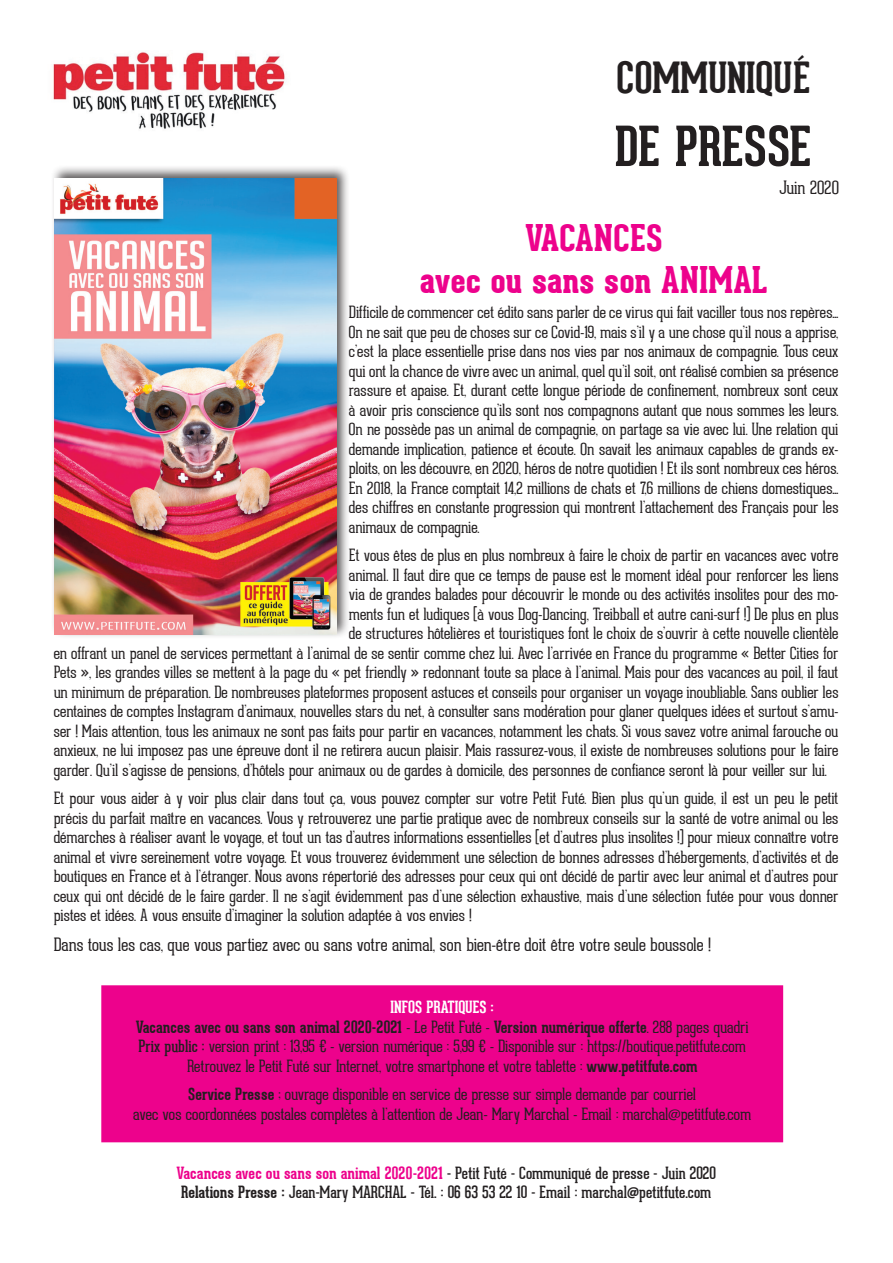
<style>
.page{position:relative;width:893px;height:1263px;background:#fff}
.page>*{position:absolute;margin:0;border:0;box-sizing:border-box;transform-origin:0 0}
.t1{font:700 54px "Geared Slab";color:#231f20}
.t2{font:700 42px "Geared Slab";color:#231f20}
.t3{font:800 36px/41.7px "Geared Slab";color:#ed028c;text-align:center}
.t4{font:100 18px "Geared Slab";color:#231f20}
.t5{font:100 16.5px/19.5px "Geared Slab";letter-spacing:-.005em;color:#231f20;text-align:justify}
.t6{font:16.5px/19.5px "Geared Slab";color:#231f20}
.s1{font-weight:700;color:#fff}
.s2{font-weight:700}
.s3{font-weight:400}
.s4{font-weight:700;color:#ed028c}
</style>
<div class="page">
<img style="left:53px;top:51px;width:233px;height:78px">
<div style="left:102px;top:986px;width:680px;height:155px;background:#ed028c"></div>
<div style="left:101px;top:985px;width:682px;height:157px;border:2px solid #ed028c"></div>
<div style="left:50px;top:165px;width:301px;height:474px;background:#231f20;opacity:.75"></div>
<img style="left:54px;top:179px;width:282px;height:456px">
<h2 class="t2" style="left:617px;top:52px;width:195px">COMMUNIQUÉ</h2>
<h1 class="t1" style="left:615px;top:112px;width:198px">DE PRESSE</h1>
<h3 class="t3" style="left:420px;top:218px;width:350px">VACANCES<br>avec ou sans son ANIMAL</h3>
<p class="t4" style="left:779px;top:177px;width:61px">Juin 2020</p>
<p class="t5" style="left:349px;top:303px;width:491px">Difficile de commencer cet édito sans parler de ce virus qui fait vaciller tous nos repères… On ne sait que peu de choses sur ce Covid-19, mais s’il y a une chose qu’il nous a apprise, c’est la place essentielle prise dans nos vies par nos animaux de compagnie. Tous ceux qui ont la chance de vivre avec un animal, quel qu’il soit, ont réalisé combien sa présence rassure et apaise. Et, durant cette longue période de confinement, nombreux sont ceux à avoir pris conscience qu’ils sont nos compagnons autant que nous sommes les leurs.<br>On ne possède pas un animal de compagnie, on partage sa vie avec lui. Une relation qui demande implication, patience et écoute. On savait les animaux capables de grands ex&shy;ploits, on les découvre, en 2020, héros de notre quotidien ! Et ils sont nombreux ces héros.<br>En 2018, la France comptait 14,2 millions de chats et 7,6 millions de chiens domestiques… des chiffres en constante progression qui montrent l’attachement des Français pour les animaux de compagnie.</p>
<p class="t5" style="left:349px;top:546px;width:491px">Et vous êtes de plus en plus nombreux à faire le choix de partir en vacances avec votre</p>
<p class="t5" style="left:349px;top:565px;width:491px">animal. Il faut dire que ce temps de pause est le moment idéal pour renforcer les liens</p>
<p class="t5" style="left:349px;top:585px;width:491px">via de grandes balades pour découvrir le monde ou des activités insolites pour des mo-</p>
<p class="t5" style="left:349px;top:604px;width:491px">ments fun et ludiques (à vous Dog-Dancing, Treibball et autre cani-surf !) De plus en plus</p>
<p class="t5" style="left:349px;top:624px;width:491px">de structures hôtelières et touristiques font le choix de s’ouvrir à cette nouvelle clientèle</p>
<p class="t5" style="left:54px;top:644px;width:786px">en offrant un panel de services permettant à l’animal de se sentir comme chez lui. Avec l’arrivée en France du programme « Better Cities for</p>
<p class="t5" style="left:54px;top:663px;width:786px">Pets », les grandes villes se mettent à la page du « pet friendly » redonnant toute sa place à l’animal. Mais pour des vacances au poil, il faut</p>
<p class="t5" style="left:54px;top:683px;width:786px">un minimum de préparation. De nombreuses plateformes proposent astuces et conseils pour organiser un voyage inoubliable. Sans oublier les</p>
<p class="t5" style="left:54px;top:702px;width:786px">centaines de comptes Instagram d’animaux, nouvelles stars du net, à consulter sans modération pour glaner quelques idées et surtout s’amu-</p>
<p class="t5" style="left:54px;top:722px;width:786px">ser ! Mais attention, tous les animaux ne sont pas faits pour partir en vacances, notamment les chats. Si vous savez votre animal farouche ou</p>
<p class="t5" style="left:54px;top:741px;width:786px">anxieux, ne lui imposez pas une épreuve dont il ne retirera aucun plaisir. Mais rassurez-vous, il existe de nombreuses solutions pour le faire</p>
<p class="t5" style="left:54px;top:761px;width:775px">garder. Qu’il s’agisse de pensions, d’hôtels pour animaux ou de gardes à domicile, des personnes de confiance seront là pour veiller sur lui.</p>
<p class="t5" style="left:54px;top:789px;width:786px">Et pour vous aider à y voir plus clair dans tout ça, vous pouvez compter sur votre Petit Futé. Bien plus qu’un guide, il est un peu le petit précis du parfait maître en vacances. Vous y retrouverez une partie pratique avec de nombreux conseils sur la santé de votre animal ou les démarches à réaliser avant le voyage, et tout un tas d’autres informations essentielles (et d’autres plus insolites !) pour mieux connaître votre animal et vivre sereinement votre voyage. Et vous trouverez évidemment une sélection de bonnes adresses d’hébergements, d’activités et de boutiques en France et à l’étranger. Nous avons répertorié des adresses pour ceux qui ont décidé de partir avec leur animal et d’autres pour ceux qui ont décidé de le faire garder. Il ne s’agit évidemment pas d’une sélection exhaustive, mais d’une sélection futée pour vous donner pistes et idées. A vous ensuite d’imaginer la solution adaptée à vos envies !</p>
<p class="t4" style="left:54px;top:935px;width:659px">Dans tous les cas, que vous partiez avec ou sans votre animal, son bien-être doit être votre seule boussole !</p>
<p class="t5" style="left:136px;top:998px;width:614px;text-align:center"><span class="s1">INFOS PRATIQUES :<br></span><span class="s2">Vacances avec ou sans son animal 2020-2021</span> - Le Petit Futé - <span class="s2">Version numérique offerte</span>. 288 pages quadri <span class="s3">Prix public :</span> version print : 13,95 € - version numérique : 5,99 € - Disponible sur : https://boutique.petitfute.com Retrouvez le Petit Futé sur Internet, votre smartphone et votre tablette : <span class="s2">www.petitfute.com</span></p>
<p class="t5" style="left:133px;top:1085px;width:620px;text-align:center"><span class="s2">Service Presse</span> ; ouvrage disponible en service de presse sur simple demande par courriel<br>avec vos coordonnées postales complètes à l’attention de Jean- Mary Marchal - Email : marchal@petitfute.com</p>
<p class="t6" style="left:177px;top:1163px;width:541px"><span class="s4">Vacances avec ou sans son animal 2020-2021</span> - Petit Futé - Communiqué de presse - Juin 2020<br><span class="s2">Relations Presse :</span> Jean-Mary MARCHAL - Tél. : 06 63 53 22 10 - Email : marchal@petitfute.com</p>
</div>
